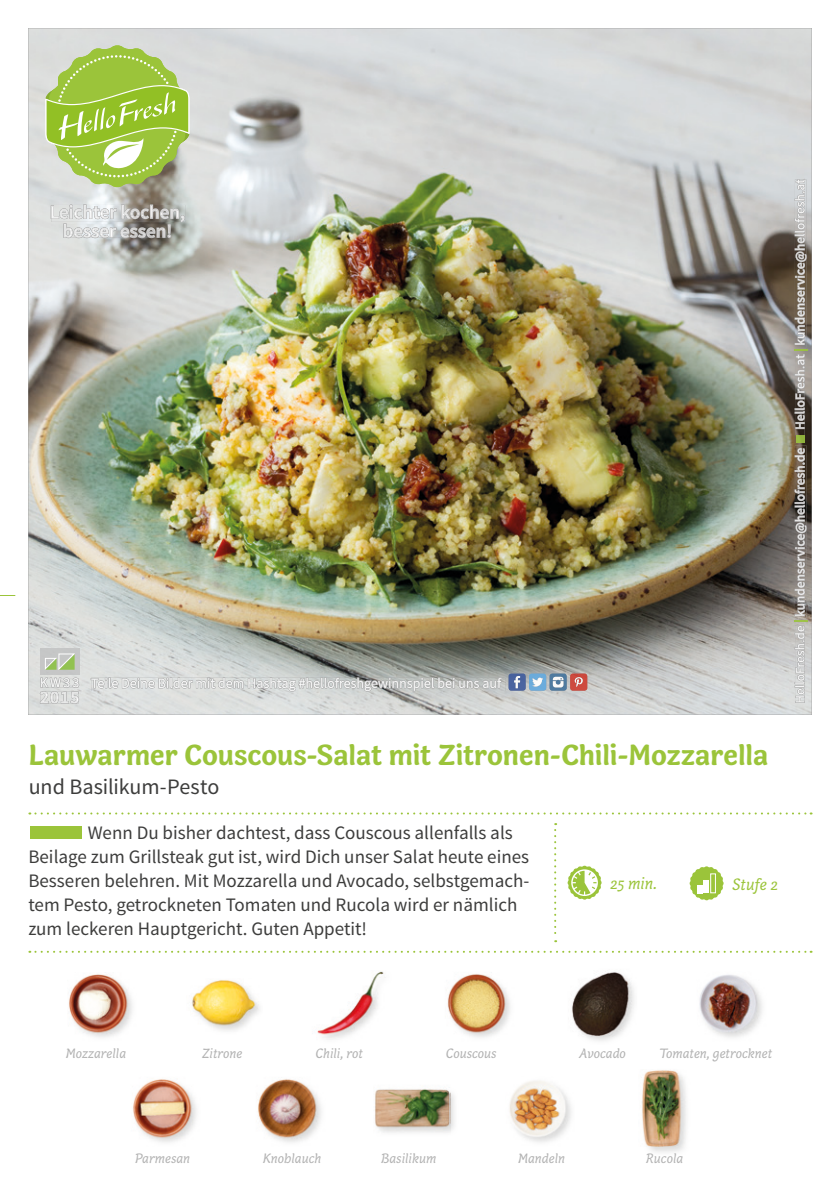
<style>
.page{position:relative;width:840px;height:1191px;background:#fff}
.page>*{position:absolute;margin:0;border:0;box-sizing:border-box;transform-origin:0 0}
.t1{font:700 30px "Capucine Basic";letter-spacing:-.005em;color:#9bc43a}
.t2{font:22px "Source Sans Pro";letter-spacing:-.005em;color:#3d3d3c}
.t3{font:19px/24px "Source Sans Pro";color:#3d3d3c}
.t4{font:italic 17px "Capucine Basic";color:#9bc43a}
.t5{font:italic 14px "Capucine Basic";color:#b2b2b2}
</style>
<div class="page">
<img style="left:28px;top:28px;width:783px;height:686px">
<svg style="left:29px;top:812px;width:782px;height:2px"></svg>
<svg style="left:554px;top:823px;width:2px;height:119px"></svg>
<svg style="left:29px;top:950px;width:782px;height:2px"></svg>
<img style="left:40px;top:677px;width:39px;height:11px">
<img style="left:41px;top:678px;width:38px;height:9px">
<img style="left:40px;top:703px;width:39px;height:1px">
<img style="left:40px;top:691px;width:39px;height:12px">
<img style="left:51px;top:204px;width:131px;height:1px">
<img style="left:51px;top:205px;width:134px;height:17px">
<img style="left:51px;top:205px;width:128px;height:14px">
<img style="left:63px;top:223px;width:108px;height:15px">
<img style="left:64px;top:224px;width:107px;height:14px">
<img style="left:91px;top:677px;width:411px;height:14px">
<img style="left:207px;top:677px;width:127px;height:11px">
<img style="left:334px;top:677px;width:168px;height:11px">
<img style="left:508px;top:673px;width:17px;height:17px">
<svg style="left:514px;top:676px;width:6px;height:12px"></svg>
<img style="left:549px;top:673px;width:17px;height:17px">
<svg style="left:552px;top:677px;width:11px;height:10px"></svg>
<img style="left:528px;top:673px;width:18px;height:17px">
<svg style="left:532px;top:677px;width:11px;height:9px"></svg>
<img style="left:569px;top:673px;width:18px;height:17px">
<svg style="left:574px;top:677px;width:8px;height:10px"></svg>
<svg style="left:689px;top:866px;width:34px;height:34px"></svg>
<div style="left:710px;top:873px;width:5px;height:20px;border:1px solid #fff"></div>
<svg style="left:0;top:595px;width:15px;height:1px"></svg>
<svg style="left:45px;top:45px;width:144px;height:143px"></svg>
<img style="left:794px;top:682px;width:10px;height:21px">
<img style="left:794px;top:662px;width:10px;height:20px">
<img style="left:794px;top:625px;width:10px;height:37px">
<svg style="left:794px;top:620px;width:13px;height:2px"></svg>
<img style="left:805px;top:455px;width:1px;height:161px">
<img style="left:794px;top:445px;width:11px;height:174px">
<img style="left:794px;top:448px;width:10px;height:37px">
<svg style="left:796px;top:435px;width:7px;height:8px"></svg>
<img style="left:794px;top:408px;width:10px;height:21px">
<img style="left:794px;top:389px;width:10px;height:19px">
<img style="left:794px;top:354px;width:10px;height:35px">
<svg style="left:794px;top:349px;width:13px;height:1px"></svg>
<img style="left:805px;top:179px;width:1px;height:166px">
<img style="left:794px;top:179px;width:11px;height:169px">
<img style="left:794px;top:179px;width:10px;height:35px">
<div style="left:30px;top:826px;width:52px;height:12px;background:#9bc43a"></div>
<img style="left:192px;top:980px;width:67px;height:51px">
<img style="left:258px;top:1079px;width:63px;height:63px">
<img style="left:133px;top:1079px;width:63px;height:63px">
<img style="left:450px;top:1092px;width:4px;height:40px">
<img style="left:374px;top:1089px;width:76px;height:44px">
<img style="left:509px;top:1080px;width:62px;height:62px">
<img style="left:646px;top:1146px;width:38px;height:6px">
<img style="left:642px;top:1070px;width:44px;height:76px">
<img style="left:447px;top:974px;width:63px;height:63px">
<img style="left:569px;top:970px;width:66px;height:67px">
<img style="left:699px;top:975px;width:63px;height:62px">
<img style="left:317px;top:971px;width:67px;height:69px">
<img style="left:69px;top:974px;width:63px;height:63px">
<img style="left:40px;top:649px;width:39px;height:25px">
<svg style="left:45px;top:653px;width:30px;height:17px"></svg>
<svg style="left:567px;top:865px;width:34px;height:35px"></svg>
<h1 class="t1" style="left:29px;top:731px;width:740px">Lauwarmer Couscous-Salat mit Zitronen-Chili-Mozzarella</h1>
<p class="t2" style="left:29px;top:772px;width:192px">und Basilikum-Pesto</p>
<p class="t3" style="left:28px;top:820px;width:502px;text-indent:59px">Wenn Du bisher dachtest, dass Couscous allenfalls als Beilage zum Grillsteak gut ist, wird Dich unser Salat heute eines Besseren belehren. Mit Mozzarella und Avocado, selbstgemach&shy;tem Pesto, getrockneten Tomaten und Rucola wird er nämlich zum leckeren Hauptgericht. Guten Appetit!</p>
<p class="t4" style="left:609px;top:871px;width:49px">25 min.</p>
<p class="t4" style="left:731px;top:871px;width:47px">Stufe 2</p>
<p class="t5" style="left:66px;top:1042px;width:62px">Mozzarella</p>
<p class="t5" style="left:202px;top:1042px;width:42px">Zitrone</p>
<p class="t5" style="left:315px;top:1042px;width:49px">Chili, rot</p>
<p class="t5" style="left:445px;top:1042px;width:52px">Couscous</p>
<p class="t5" style="left:579px;top:1042px;width:48px">Avocado</p>
<p class="t5" style="left:659px;top:1042px;width:114px">Tomaten, getrocknet</p>
<p class="t5" style="left:135px;top:1147px;width:57px">Parmesan</p>
<p class="t5" style="left:262px;top:1147px;width:60px">Knoblauch</p>
<p class="t5" style="left:381px;top:1147px;width:57px">Basilikum</p>
<p class="t5" style="left:518px;top:1147px;width:49px">Mandeln</p>
<p class="t5" style="left:645px;top:1147px;width:39px">Rucola</p>
</div>
